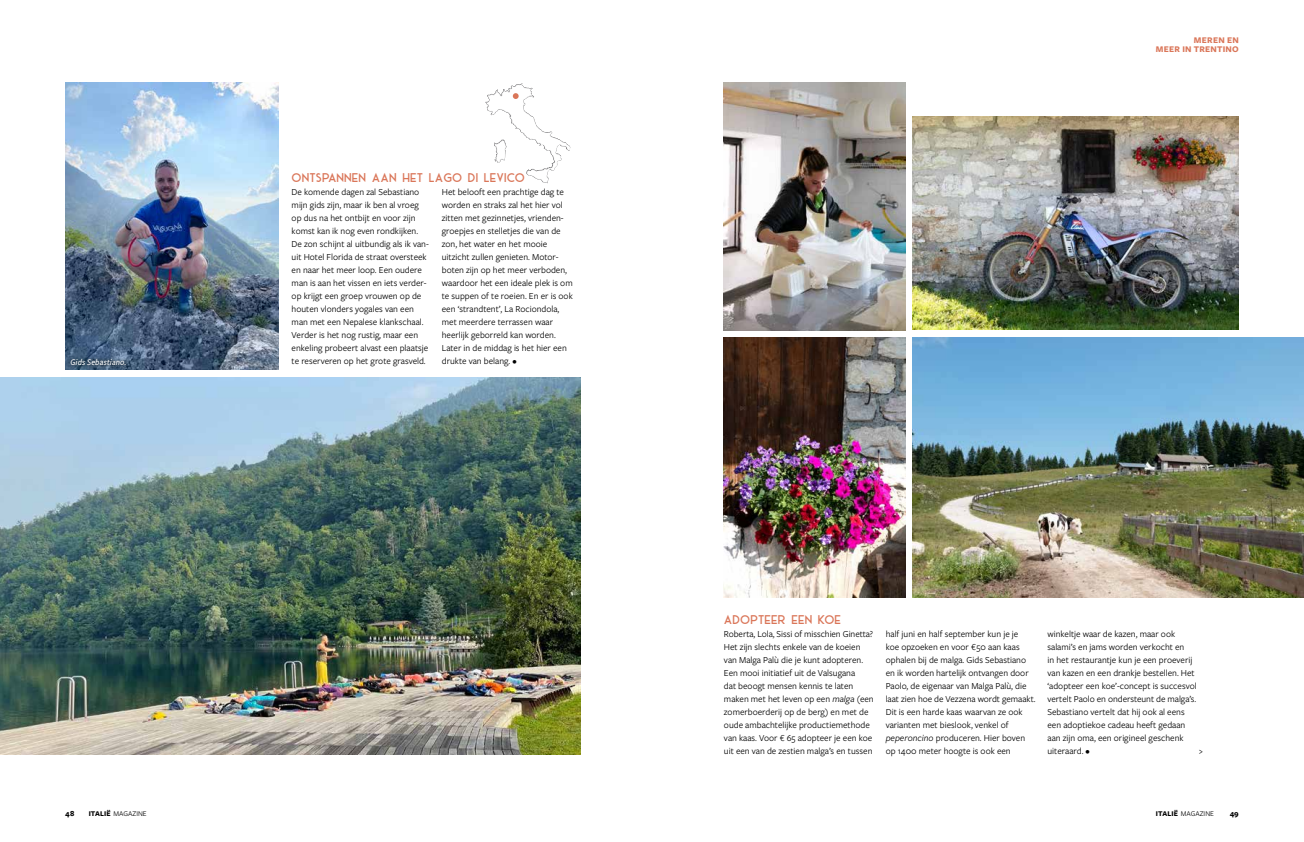
<style>
.page{position:relative;width:1304px;height:842px;background:#fff}
.page>*{position:absolute;margin:0;border:0;box-sizing:border-box;transform-origin:0 0}
.t1{font:700 12px "Ace Sans";letter-spacing:.01em;color:#da7659}
.t2{font:9.5px/13px "Freight Sans Pro";color:#000}
.t3{font:9.5px "Freight Sans Cnd Pro";color:#000}
.t4{font:700 9px/9px "Freight Sans Pro";letter-spacing:.03em;color:#da7659;text-align:right}
.t5{font:italic 9px "Freight Sans Cnd Pro Med";letter-spacing:.01em;color:#fff}
.t6{font:700 8px "Freight Sans Pro";color:#000}
.t7{font:7.5px "Freight Sans Pro";color:#000}
.s1{font-weight:700}
.s2{font-style:italic}
</style>
<div class="page">
<img style="left:913px;top:117px;width:326px;height:213px">
<img style="left:912px;top:338px;width:392px;height:260px">
<img style="left:724px;top:82px;width:181px;height:248px">
<img style="left:724px;top:338px;width:181px;height:260px">
<img style="left:0;top:377px;width:580px;height:377px">
<img style="left:65px;top:82px;width:214px;height:288px">
<img style="left:485px;top:84px;width:50px;height:56px">
<svg style="left:513px;top:93px;width:6px;height:6px"></svg>
<svg style="left:66px;top:354px;width:65px;height:16px"></svg>
<p class="t5" style="left:70px;top:356px;width:58px">Gids Sebastiano.</p>
<p class="t1" style="left:292px;top:168px;width:235px">ONTSPANNEN AAN HET LAGO DI LEVICO</p>
<p class="t2" style="left:292px;top:185px;width:139px">De komende dagen zal Sebastiano mijn gids zijn, maar ik ben al vroeg op dus na het ontbijt en voor zijn komst kan ik nog even rondkijken.<br>De zon schijnt al uitbundig als ik van&shy;uit Hotel Florida de straat oversteek en naar het meer loop. Een oudere man is aan het vissen en iets verder&shy;op krijgt een groep vrouwen op de houten vlonders yogales van een man met een Nepalese klankschaal.<br>Verder is het nog rustig, maar een enkeling probeert alvast een plaatsje te reserveren op het grote grasveld.</p>
<p class="t2" style="left:442px;top:185px;width:132px">Het belooft een prachtige dag te worden en straks zal het hier vol zitten met gezinnetjes, vrienden&shy;groepjes en stelletjes die van de zon, het water en het mooie uitzicht zullen genieten. Motor&shy;boten zijn op het meer verboden, waardoor het een ideale plek is om te suppen of te roeien. En er is ook een ‘strandtent’, La Rociondola, met meerdere terrassen waar heerlijk geborreld kan worden.<br>Later in de middag is het hier een drukte van belang. •</p>
<p class="t6" style="left:65px;top:808px;width:11px">48</p>
<p class="t7" style="left:89px;top:808px;width:60px"><span class="s1">ITALIË</span> MAGAZINE</p>
<p class="t1" style="left:724px;top:610px;width:119px">ADOPTEER EEN KOE</p>
<p class="t4" style="left:1156px;top:35px;width:84px">MEREN EN<br>MEER IN TRENTINO</p>
<p class="t2" style="left:724px;top:627px;width:151px">Roberta, Lola, Sissi of misschien Ginetta?<br>Het zijn slechts enkele van de koeien van Malga Palù die je kunt adopteren.<br>Een mooi initiatief uit de Valsugana<br>dat beoogt mensen kennis te laten maken met het leven op een <span class="s2">malga</span> (een zomerboerderij op de berg) en met de oude ambachtelijke productiemethode van kaas. Voor € 65 adopteer je een koe uit een van de zestien malga’s en tussen</p>
<p class="t2" style="left:886px;top:627px;width:151px">half juni en half september kun je je<br>koe opzoeken en voor € 50 aan kaas ophalen bij de malga. Gids Sebastiano en ik worden hartelijk ontvangen door Paolo, de eigenaar van Malga Palù, die laat zien hoe de Vezzena wordt gemaakt.<br>Dit is een harde kaas waarvan ze ook varianten met bieslook, venkel of <span class="s2">peperoncino</span> produceren. Hier boven op 1400 meter hoogte is ook een</p>
<p class="t2" style="left:1047px;top:627px;width:151px">winkeltje waar de kazen, maar ook salami’s en jams worden verkocht en<br>in het restaurantje kun je een proeverij van kazen en een drankje bestellen. Het ‘adopteer een koe’-concept is succesvol vertelt Paolo en ondersteunt de malga’s.<br>Sebastiano vertelt dat hij ook al eens een adoptiekoe cadeau heeft gedaan aan zijn oma, een origineel geschenk uiteraard. •</p>
<p class="t3" style="left:1199px;top:745px;width:5px">&gt;</p>
<p class="t7" style="left:1156px;top:808px;width:60px"><span class="s1">ITALIË</span> MAGAZINE</p>
<p class="t6" style="left:1230px;top:808px;width:11px">49</p>
</div>
